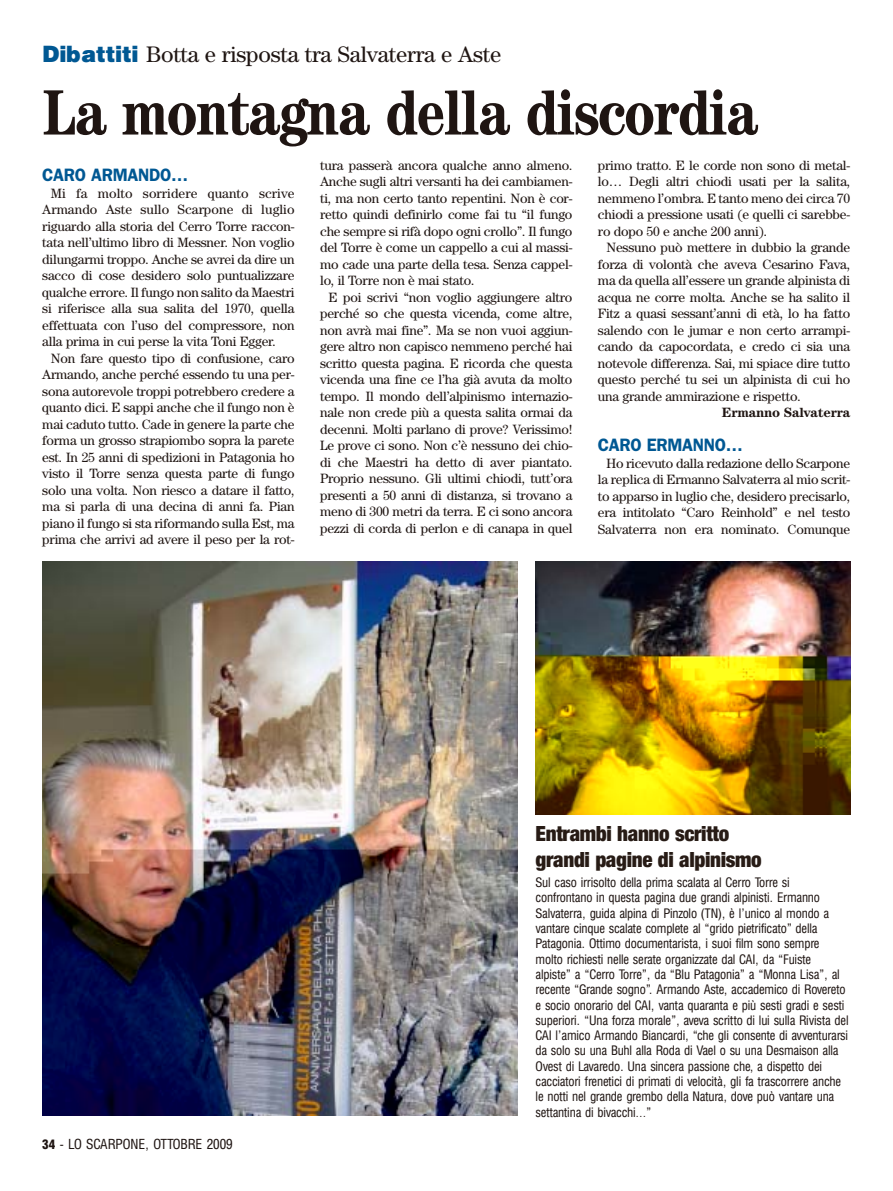
<style>
.page{position:relative;width:893px;height:1191px;background:#fff}
.page>*{position:absolute;margin:0;border:0;box-sizing:border-box;transform-origin:0 0}
.t1{font:700 condensed 64.2px "Century";letter-spacing:-.015em;color:#1f1512}
.t2{font:22.5px "Century";letter-spacing:-.01em;color:#1f1512}
.t3{font:900 condensed 21px/25.2px "Helvetica Neue";letter-spacing:-.015em;color:#271b15}
.t4{font:600 18px "Franklin Gothic";letter-spacing:-.02em;color:#005893;scale:.95 1}
.t5{font:13.5px/16.5px "Century";letter-spacing:-.015em;color:#1f1512;text-align:justify}
.t6{font:condensed 13.5px "AT Triumvirate";color:#1f1512}
.t7{font:700 13.5px "Century";letter-spacing:-.015em;color:#1f1512}
.t8{font:condensed 12.75px/15.3px "AT Triumvirate";letter-spacing:-.015em;color:#1f1512}
.s1{font-family:"Cg Triumvirate Bl";color:#005893}
.s2{font-weight:900;font-size:12.75px}
</style>
<div class="page">
<img style="left:42px;top:562px;width:476px;height:553px">
<img style="left:536px;top:561px;width:314px;height:254px">
<h2 class="t2" style="left:42px;top:46px;width:460px"><span class="s1">Dibattiti</span> Botta e risposta tra Salvaterra e Aste</h2>
<h1 class="t1" style="left:42px;top:90px;width:717px">La montagna della discordia</h1>
<h3 class="t4" style="left:42px;top:169px;width:155px">CARO ARMANDO…</h3>
<p class="t5" style="left:42px;top:186px;width:254px;text-indent:9px">Mi fa molto sorridere quanto scrive Armando Aste sullo Scarpone di luglio riguardo alla storia del Cerro Torre raccon&shy;tata nell’ultimo libro di Messner. Non voglio dilungarmi troppo. Anche se avrei da dire un sacco di cose desidero solo puntualizzare qualche errore. Il fungo non salito da Maestri si riferisce alla sua salita del 1970, quella effettuata con l’uso del compressore, non alla prima in cui perse la vita Toni Egger.</p>
<p class="t5" style="left:42px;top:351px;width:254px;text-indent:9px">Non fare questo tipo di confusione, caro Armando, anche perché essendo tu una per&shy;sona autorevole troppi potrebbero credere a quanto dici. E sappi anche che il fungo non è mai caduto tutto. Cade in genere la parte che forma un grosso strapiombo sopra la parete est. In 25 anni di spedizioni in Patagonia ho visto il Torre senza questa parte di fungo solo una volta. Non riesco a datare il fatto, ma si parla di una decina di anni fa. Pian piano il fungo si sta riformando sulla Est, ma prima che arrivi ad avere il peso per la rot-</p>
<p class="t5" style="left:320px;top:158px;width:254px">tura passerà ancora qualche anno almeno.<br>Anche sugli altri versanti ha dei cambiamen&shy;ti, ma non certo tanto repentini. Non è cor&shy;retto quindi definirlo come fai tu “il fungo che sempre si rifà dopo ogni crollo”. Il fungo del Torre è come un cappello a cui al massi&shy;mo cade una parte della tesa. Senza cappel&shy;lo, il Torre non è mai stato.</p>
<p class="t5" style="left:320px;top:290px;width:254px;text-indent:9px">E poi scrivi “non voglio aggiungere altro perché so che questa vicenda, come altre, non avrà mai fine”. Ma se non vuoi aggiun&shy;gere altro non capisco nemmeno perché hai scritto questa pagina. E ricorda che questa vicenda una fine ce l’ha già avuta da molto tempo. Il mondo dell’alpinismo internazio&shy;nale non crede più a questa salita ormai da decenni. Molti parlano di prove? Verissimo!<br>Le prove ci sono. Non c’è nessuno dei chio&shy;di che Maestri ha detto di aver piantato.<br>Proprio nessuno. Gli ultimi chiodi, tutt’ora presenti a 50 anni di distanza, si trovano a meno di 300 metri da terra. E ci sono ancora pezzi di corda di perlon e di canapa in quel</p>
<p class="t5" style="left:598px;top:158px;width:254px">primo tratto. E le corde non sono di metal&shy;lo… Degli altri chiodi usati per la salita, nemmeno l’ombra. E tanto meno dei circa 70 chiodi a pressione usati (e quelli ci sarebbe&shy;ro dopo 50 e anche 200 anni).</p>
<p class="t5" style="left:598px;top:240px;width:254px;text-indent:9px">Nessuno può mettere in dubbio la grande forza di volontà che aveva Cesarino Fava, ma da quella all’essere un grande alpinista di acqua ne corre molta. Anche se ha salito il Fitz a quasi sessant’anni di età, lo ha fatto salendo con le jumar e non certo arrampi&shy;cando da capocordata, e credo ci sia una notevole differenza. Sai, mi spiace dire tutto questo perché tu sei un alpinista di cui ho una grande ammirazione e rispetto.</p>
<p class="t7" style="left:722px;top:408px;width:130px">Ermanno Salvaterra</p>
<h3 class="t4" style="left:598px;top:439px;width:154px">CARO ERMANNO…</h3>
<p class="t5" style="left:598px;top:456px;width:254px;text-indent:9px">Ho ricevuto dalla redazione dello Scarpone la replica di Ermanno Salvaterra al mio scrit&shy;to apparso in luglio che, desidero precisarlo, era intitolato “Caro Reinhold” e nel testo Salvaterra non era nominato. Comunque</p>
<p class="t6" style="left:42px;top:1138px;width:192px"><span class="s2">34</span> - LO SCARPONE, OTTOBRE 2009</p>
<h3 class="t3" style="left:536px;top:823px;width:228px">Entrambi hanno scritto grandi pagine di alpinismo</h3>
<p class="t8" style="left:536px;top:875px;width:315px">Sul caso irrisolto della prima scalata al Cerro Torre si confrontano in questa pagina due grandi alpinisti. Ermanno Salvaterra, guida alpina di Pinzolo (TN), è l’unico al mondo a vantare cinque scalate complete al “grido pietrificato” della Patagonia. Ottimo documentarista, i suoi film sono sempre molto richiesti nelle serate organizzate dal CAI, da “Fuiste alpiste” a “Cerro Torre”, da “Blu Patagonia” a “Monna Lisa”, al recente “Grande sogno”. Armando Aste, accademico di Rovereto e socio onorario del CAI, vanta quaranta e più sesti gradi e sesti superiori. “Una forza morale”, aveva scritto di lui sulla Rivista del CAI l’amico Armando Biancardi, “che gli consente di avventurarsi da solo su una Buhl alla Roda di Vael o su una Desmaison alla Ovest di Lavaredo. Una sincera passione che, a dispetto dei cacciatori frenetici di primati di velocità, gli fa trascorrere anche le notti nel grande grembo della Natura, dove può vantare una settantina di bivacchi…”</p>
</div>
